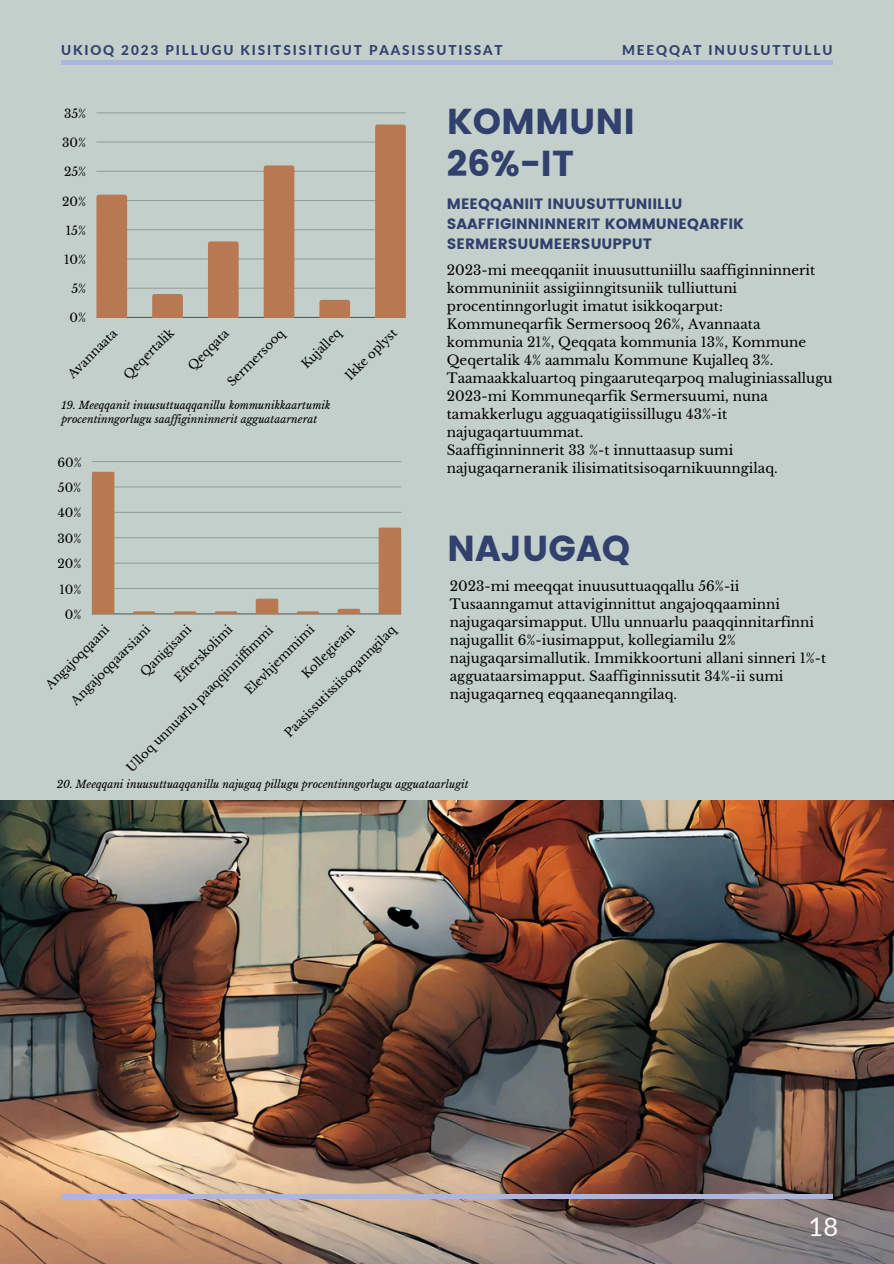
<style>
.page{position:relative;width:894px;height:1264px;background:#fff}
.page>*{position:absolute;margin:0;border:0;box-sizing:border-box;transform-origin:0 0}
.t1{font:36px/41.7px "Poppins";color:#31406d}
.t2{font:25.5px "Lato";color:#fff}
.t3{font:15px/20.2px "Poppins";color:#31406d}
.t4{font:13.5px/18px "Libre Baskerville";color:#000}
.t5{font:800 13.5px "Lato";letter-spacing:.14em;color:#31406d}
.t6{font:12px "Libre Baskerville";color:#000}
.t7{font:italic 10.5px/14px "Libre Baskerville";color:#000}
</style>
<div class="page">
<div style="left:0;top:0;width:893px;height:1263px;background:#c2cfca"></div>
<div style="left:61px;top:60px;width:771px;height:5px;background:#acb6dd"></div>
<hr style="left:96px;top:317px;width:309px;height:1px;background:#000;opacity:.6">
<hr style="left:96px;top:288px;width:309px;height:1px;background:#a1aca7">
<hr style="left:96px;top:258px;width:309px;height:1px;background:#a8b3af">
<hr style="left:96px;top:229px;width:309px;height:1px;background:#9da8a3">
<hr style="left:96px;top:200px;width:309px;height:1px;background:#929c98">
<hr style="left:96px;top:171px;width:309px;height:1px;background:#9ba5a1">
<hr style="left:96px;top:142px;width:309px;height:1px;background:#a5b0ac">
<hr style="left:96px;top:112px;width:309px;height:1px;background:#a3aeaa">
<div style="left:96px;top:195px;width:31px;height:122px;background:#b77852"></div>
<svg style="left:152px;top:294px;width:31px;height:23px"></svg>
<div style="left:208px;top:241px;width:30px;height:76px;background:#b77852"></div>
<div style="left:263px;top:165px;width:31px;height:152px;background:#b77852"></div>
<svg style="left:319px;top:300px;width:31px;height:17px"></svg>
<div style="left:375px;top:124px;width:30px;height:193px;background:#b77852"></div>
<img style="left:0;top:800px;width:893px;height:463px">
<hr style="left:61px;top:1194px;width:771px;height:4px;background:#acb6dd">
<hr style="left:92px;top:613px;width:309px;height:1px;background:#000;opacity:.6">
<hr style="left:92px;top:588px;width:309px;height:1px;background:#929c98">
<hr style="left:92px;top:562px;width:309px;height:1px;background:#b0bcb7">
<hr style="left:92px;top:537px;width:309px;height:1px;background:#9da8a3">
<hr style="left:92px;top:512px;width:309px;height:1px;background:#98a29e">
<hr style="left:92px;top:486px;width:309px;height:1px;background:#a8b4af">
<hr style="left:92px;top:461px;width:309px;height:1px;background:#959f9c">
<div style="left:92px;top:472px;width:22px;height:142px;background:#b77852"></div>
<svg style="left:133px;top:611px;width:22px;height:3px"></svg>
<svg style="left:174px;top:611px;width:22px;height:3px"></svg>
<svg style="left:215px;top:611px;width:22px;height:3px"></svg>
<svg style="left:256px;top:598px;width:22px;height:16px"></svg>
<svg style="left:296px;top:611px;width:23px;height:3px"></svg>
<svg style="left:337px;top:609px;width:23px;height:5px"></svg>
<div style="left:378px;top:527px;width:23px;height:87px;background:#b77852"></div>
<h2 class="t5" style="left:61px;top:42px;width:443px">UKIOQ 2023 PILLUGU KISITSISITIGUT PAASISSUTISSAT</h2>
<h2 class="t5" style="left:622px;top:42px;width:212px">MEEQQAT INUUSUTTULLU</h2>
<p class="t6" style="left:64px;top:106px;width:24px">35%</p>
<p class="t6" style="left:62px;top:135px;width:25px">30%</p>
<p class="t6" style="left:64px;top:165px;width:24px">25%</p>
<p class="t6" style="left:62px;top:194px;width:25px">20%</p>
<p class="t6" style="left:66px;top:223px;width:22px">15%</p>
<p class="t6" style="left:64px;top:252px;width:23px">10%</p>
<p class="t6" style="left:71px;top:281px;width:16px">5%</p>
<p class="t6" style="left:70px;top:311px;width:18px">0%</p>
<p class="t6" style="left:65px;top:370px;width:65px;rotate:-45deg">Avannaata</p>
<p class="t6" style="left:121px;top:371px;width:67px;rotate:-45deg">Qeqertalik</p>
<p class="t6" style="left:185px;top:362px;width:53px;rotate:-45deg">Qeqqata</p>
<p class="t6" style="left:224px;top:379px;width:76px;rotate:-45deg">Sermersooq</p>
<p class="t6" style="left:298px;top:361px;width:52px;rotate:-45deg">Kujalleq</p>
<p class="t6" style="left:342px;top:373px;width:68px;rotate:-45deg">Ikke oplyst</p>
<h3 class="t7" style="left:61px;top:398px;width:270px">19. Meeqqanit inuusuttuaqqanillu kommunikkaartumik procentinngorlugu saaf iginninnerit agguataarnerat</h3>
<p class="t6" style="left:57px;top:455px;width:26px">60%</p>
<p class="t6" style="left:58px;top:480px;width:25px">50%</p>
<p class="t6" style="left:58px;top:506px;width:25px">40%</p>
<p class="t6" style="left:58px;top:531px;width:25px">30%</p>
<p class="t6" style="left:58px;top:556px;width:25px">20%</p>
<p class="t6" style="left:59px;top:582px;width:23px">10%</p>
<p class="t6" style="left:65px;top:607px;width:18px">0%</p>
<p class="t6" style="left:171px;top:675px;width:77px;rotate:-45deg">Eft erskolimi</p>
<p class="t6" style="left:242px;top:687px;width:94px;rotate:-45deg">Elevhjemmimi</p>
<p class="t6" style="left:137px;top:669px;width:67px;rotate:-45deg">Qanigisani</p>
<p class="t6" style="left:42px;top:681px;width:86px;rotate:-45deg">Angajoqqaani</p>
<p class="t6" style="left:68px;top:697px;width:108px;rotate:-45deg">Angajoqqaarsiani</p>
<p class="t6" style="left:123px;top:764px;width:202px;rotate:-45deg">Ulloq unnuarlu paaqqinniffi mmi</p>
<p class="t6" style="left:299px;top:671px;width:70px;rotate:-45deg">Kollegieani</p>
<p class="t6" style="left:281px;top:729px;width:153px;rotate:-45deg">Paasissutissiisoqanngilaq</p>
<p class="t1" style="left:446px;top:101px;width:190px">KOMMUNI<br>26%-IT</p>
<p class="t3" style="left:446px;top:193px;width:298px">MEEQQANIIT INUUSUTTUNIILLU<br>SAAFFIGINNINNERIT KOMMUNEQARFIK<br>SERMERSUUMEERSUUPPUT</p>
<p class="t4" style="left:446px;top:261px;width:387px">2023-mi meeqqaniit inuusuttuniillu saaffiginninnerit kommuniniit assigiinngitsuniik tulliuttuni procentinngorlugit imatut isikkoqarput:<br>Kommuneqarfik Sermersooq 26%, Avannaata kommunia 21%, Qeqqata kommunia 13%, Kommune Qeqertalik 4% aammalu Kommune Kujalleq 3%.<br>Taamaakkaluartoq pingaaruteqarpoq maluginiassallugu 2023-mi Kommuneqarfik Sermersuumi, nuna tamakkerlugu agguaqatigiissillugu 43%-it najugaqartuummat.<br>Saaffiginninnerit 33 %-t innuttaasup sumi najugaqarneranik ilisimatitsisoqarnikuunngilaq.</p>
<p class="t1" style="left:447px;top:527px;width:185px">NAJUGAQ</p>
<h1 class="t4" style="left:449px;top:577px;width:377px">2023-mi meeqqat inuusuttuaqqallu 56%-ii Tusaanngamut attaviginnittut angajoqqaaminni najugaqarsimapput. Ullu unnuarlu paaqqinnitarfinni najugallit 6%-iusimapput, kollegiamilu 2% najugaqarsimallutik. Immikkoortuni allani sinneri 1%-t agguataarsimapput. Saaffiginnissutit 34%-ii sumi najugaqarneq eqqaaneqanngilaq.</h1>
<h1 class="t7" style="left:57px;top:777px;width:413px">20. Meeqqani inuusuttuaqqanillu najugaq pillugu procentinngorlugu agguataarlugit</h1>
<h2 class="t2" style="left:808px;top:1210px;width:31px">18</h2>
</div>
